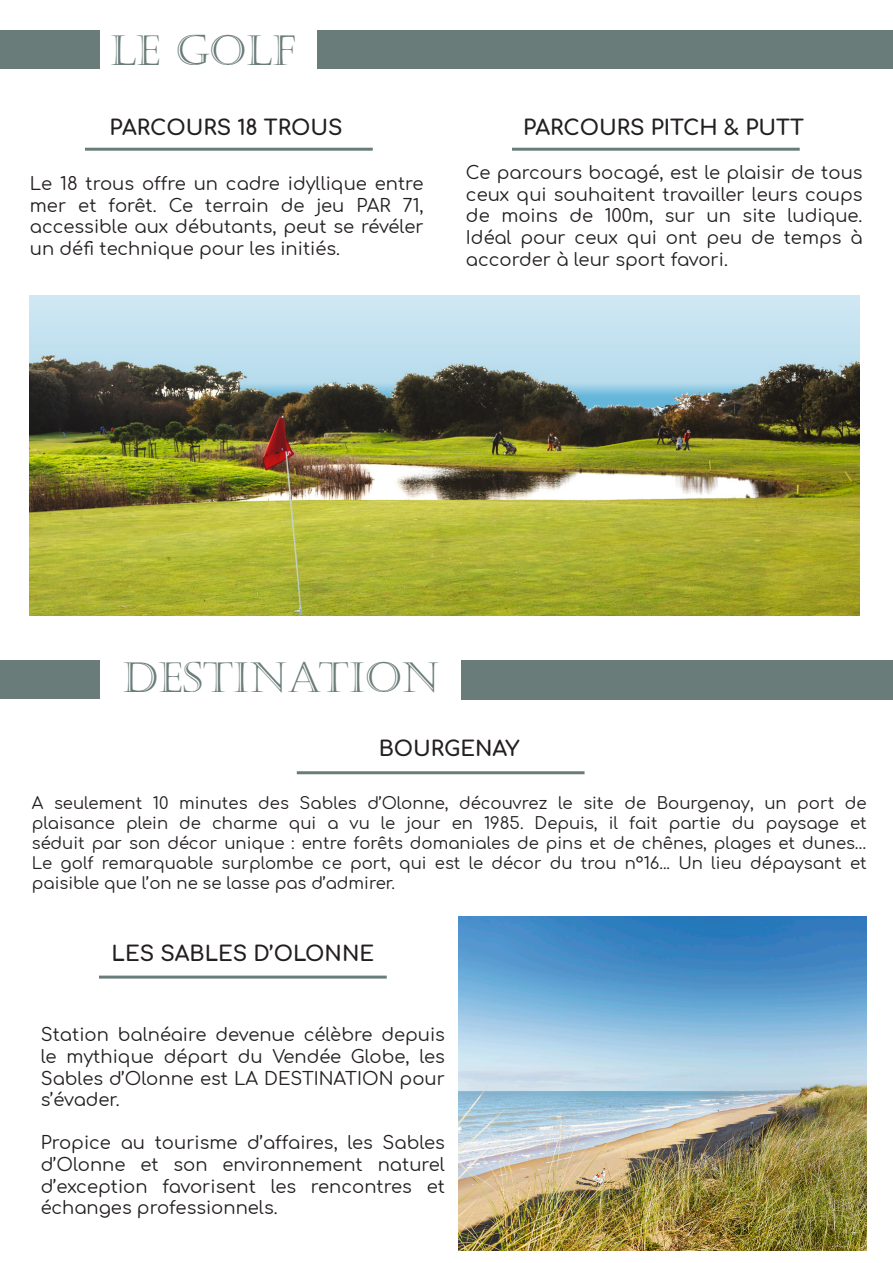
<style>
.page{position:relative;width:893px;height:1263px;background:#fff}
.page>*{position:absolute;margin:0;border:0;box-sizing:border-box;transform-origin:0 0}
.t1{font:42px "Castellar";color:#697c79}
.t2{font:700 21px "Comfortaa";color:#231f20}
.t3{font:18px/21.6px "Comfortaa";color:#231f20;text-align:justify}
.t4{font:16.5px/19.8px "Comfortaa";color:#231f20;text-align:justify}
</style>
<div class="page">
<div style="left:317px;top:31px;width:576px;height:38px;background:#697c79"></div>
<img style="left:30px;top:295px;width:830px;height:320px">
<div style="left:0;top:31px;width:100px;height:38px;background:#697c79"></div>
<div style="left:462px;top:660px;width:431px;height:40px;background:#697c79"></div>
<div style="left:0;top:660px;width:99px;height:39px;background:#697c79"></div>
<img style="left:458px;top:916px;width:409px;height:334px">
<hr style="left:85px;top:148px;width:288px;height:3px;background:#697c79">
<hr style="left:512px;top:148px;width:288px;height:3px;background:#697c79">
<hr style="left:99px;top:975px;width:288px;height:3px;background:#697c79">
<hr style="left:297px;top:771px;width:287px;height:3px;background:#697c79">
<p class="t1" style="left:110px;top:26px;width:96px">LE GOLF</p>
<p class="t2" style="left:110px;top:108px;width:235px">PARCOURS 18 TROUS</p>
<p class="t2" style="left:523px;top:108px;width:282px">PARCOURS PITCH &amp; PUTT</p>
<p class="t3" style="left:30px;top:170px;width:395px">Le 18 trous offre un cadre idyllique entre mer et forêt. Ce terrain de jeu PAR 71, accessible aux débutants, peut se révéler un défi technique pour les initiés.</p>
<p class="t3" style="left:466px;top:159px;width:398px">Ce parcours bocagé, est le plaisir de tous ceux qui souhaitent travailler leurs coups de moins de 100m, sur un site ludique.<br>Idéal pour ceux qui ont peu de temps à accorder à leur sport favori.</p>
<p class="t1" style="left:122px;top:653px;width:66px">DESTINATION</p>
<p class="t2" style="left:379px;top:729px;width:142px">BOURGENAY</p>
<p class="t4" style="left:32px;top:791px;width:836px">A seulement 10 minutes des Sables d’Olonne, découvrez le site de Bourgenay, un port de plaisance plein de charme qui a vu le jour en 1985. Depuis, il fait partie du paysage et séduit par son décor unique : entre forêts domaniales de pins et de chênes, plages et dunes… Le golf remarquable surplombe ce port, qui est le décor du trou n°16... Un lieu dépaysant et paisible que l’on ne se lasse pas d’admirer.</p>
<p class="t2" style="left:112px;top:934px;width:264px">LES SABLES D’OLONNE</p>
<p class="t3" style="left:41px;top:1022px;width:406px">Station balnéaire devenue célèbre depuis le mythique départ du Vendée Globe, les Sables d’Olonne est LA DESTINATION pour s’évader.</p>
<p class="t3" style="left:41px;top:1130px;width:406px">Propice au tourisme d’affaires, les Sables d’Olonne et son environnement naturel d’exception favorisent les rencontres et échanges professionnels.</p>
</div>
